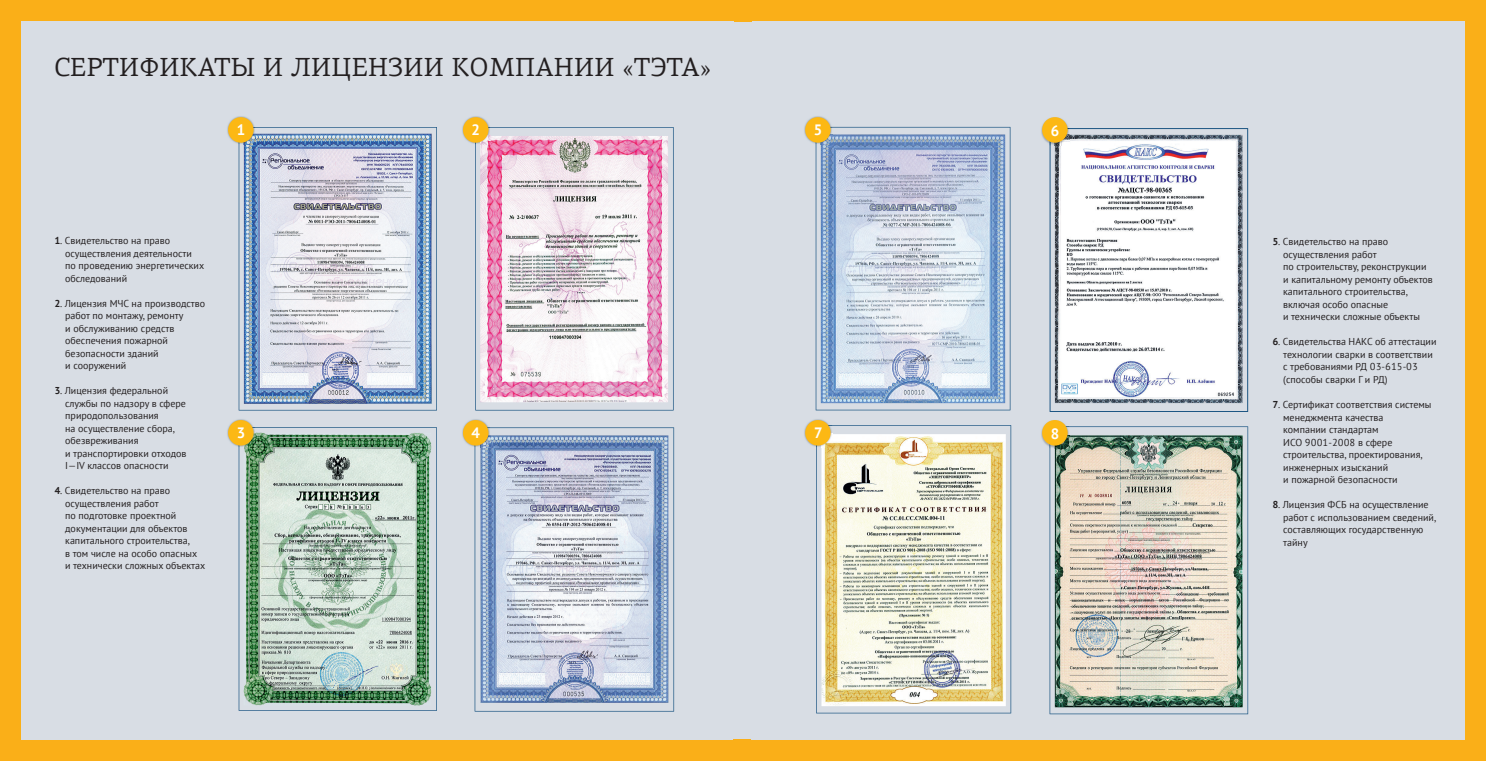
<style>
.page{position:relative;width:1486px;height:761px;background:#fff}
.page>*{position:absolute;margin:0;border:0;box-sizing:border-box;transform-origin:0 0}
.t1{font:26.25px "PF Agora Serif Pro";letter-spacing:.01em;color:#231f20}
.t2{font:700 15px "PT Sans";color:#fff}
.t3{font:10px/12.5px "PT Sans";color:#231f20}
.s1{font-weight:700}
</style>
<div class="page">
<div style="left:0;top:0;width:743px;height:760px;background:#faaf18"></div>
<div style="left:21px;top:21px;width:722px;height:718px;background:#d8dde4"></div>
<svg style="left:239px;top:427px;width:198px;height:283px"></svg>
<img style="left:243px;top:432px;width:188px;height:273px">
<svg style="left:475px;top:127px;width:198px;height:283px"></svg>
<img style="left:480px;top:136px;width:188px;height:266px">
<svg style="left:239px;top:127px;width:198px;height:283px"></svg>
<img style="left:244px;top:134px;width:188px;height:270px">
<img style="left:227px;top:116px;width:28px;height:28px">
<img style="left:239px;top:127px;width:16px;height:17px">
<svg style="left:243px;top:133px;width:12px;height:12px"></svg>
<div style="left:228px;top:117px;width:25px;height:26px;background:#fcb814;border-radius:50%"></div>
<img style="left:227px;top:419px;width:26px;height:28px">
<img style="left:239px;top:427px;width:16px;height:20px">
<img style="left:243px;top:432px;width:13px;height:15px">
<div style="left:228px;top:420px;width:25px;height:25px;background:#fcb814;border-radius:50%"></div>
<img style="left:462px;top:116px;width:28px;height:28px">
<img style="left:475px;top:127px;width:15px;height:17px">
<svg style="left:480px;top:136px;width:10px;height:8px"></svg>
<div style="left:463px;top:117px;width:25px;height:26px;background:#fcb814;border-radius:50%"></div>
<svg style="left:474px;top:427px;width:200px;height:284px"></svg>
<img style="left:480px;top:435px;width:188px;height:267px">
<img style="left:462px;top:419px;width:26px;height:28px">
<img style="left:474px;top:427px;width:16px;height:20px">
<svg style="left:480px;top:435px;width:10px;height:12px"></svg>
<div style="left:463px;top:420px;width:25px;height:25px;background:#fcb814;border-radius:50%"></div>
<div style="left:743px;top:0;width:742px;height:760px;background:linear-gradient(to right,#faaf18,#faaf18)"></div>
<div style="left:743px;top:21px;width:721px;height:718px;background:#d8dde4"></div>
<svg style="left:816px;top:425px;width:195px;height:288px"></svg>
<svg style="left:815px;top:127px;width:195px;height:283px"></svg>
<img style="left:820px;top:134px;width:185px;height:269px">
<svg style="left:1049px;top:128px;width:198px;height:283px"></svg>
<img style="left:1054px;top:135px;width:188px;height:268px">
<img style="left:804px;top:116px;width:28px;height:28px">
<img style="left:815px;top:127px;width:17px;height:17px">
<svg style="left:820px;top:134px;width:12px;height:10px"></svg>
<div style="left:805px;top:117px;width:25px;height:26px;background:#fcb814;border-radius:50%"></div>
<img style="left:1041px;top:117px;width:28px;height:26px">
<img style="left:1049px;top:128px;width:20px;height:17px">
<img style="left:1054px;top:135px;width:15px;height:10px">
<div style="left:1041px;top:117px;width:26px;height:26px;background:#fcb814;border-radius:50%"></div>
<img style="left:821px;top:434px;width:184px;height:272px">
<img style="left:804px;top:419px;width:25px;height:28px">
<img style="left:816px;top:425px;width:16px;height:22px">
<img style="left:821px;top:433px;width:11px;height:14px">
<div style="left:805px;top:420px;width:25px;height:25px;background:#fcb814;border-radius:50%"></div>
<svg style="left:1049px;top:426px;width:198px;height:288px"></svg>
<img style="left:1054px;top:435px;width:188px;height:272px">
<img style="left:1041px;top:420px;width:25px;height:26px">
<img style="left:1049px;top:426px;width:20px;height:22px">
<img style="left:1054px;top:435px;width:15px;height:13px">
<div style="left:1041px;top:420px;width:26px;height:25px;background:#fcb814;border-radius:50%"></div>
<div style="left:733px;top:739px;width:18px;height:21px;background:#faaf18"></div>
<div style="left:734px;top:0;width:17px;height:21px;background:#faaf18"></div>
<h1 class="t1" style="left:54px;top:51px;width:658px">CЕРТИФИКАТЫ И ЛИЦЕНЗИИ КОМПАНИИ «ТЭТА»</h1>
<h2 class="t2" style="left:236px;top:120px;width:11px">1</h2>
<h2 class="t2" style="left:471px;top:120px;width:11px">2</h2>
<h2 class="t2" style="left:813px;top:120px;width:11px">5</h2>
<h2 class="t2" style="left:1050px;top:121px;width:11px">6</h2>
<p class="t3" style="left:65px;top:234px;width:140px;text-indent:-11px"><span class="s1">1</span>. Свидетельство на право осуществления деятельности по проведению энергетических обследований</p>
<p class="t3" style="left:65px;top:296px;width:141px;text-indent:-11px"><span class="s1">2</span>. Лицензия МЧС на производство работ по монтажу, ремонту<br>и обслуживанию средств обеспечения пожарной безопасности зданий<br>и сооружений</p>
<p class="t3" style="left:65px;top:384px;width:123px;text-indent:-11px"><span class="s1">3</span>. Лицензия федеральной службы по надзору в сфере природопользования<br>на осуществление сбора, обезвреживания<br>и транспортировки отходов<br>I—IV классов опасности</p>
<p class="t3" style="left:65px;top:484px;width:142px;text-indent:-11px"><span class="s1">4</span>. Свидетельство на право осуществления работ<br>по подготовке проектной документации для объектов капитального строительства,<br>в том числе на особо опасных<br>и технически сложных объектах</p>
<h2 class="t2" style="left:236px;top:422px;width:11px">3</h2>
<h2 class="t2" style="left:471px;top:422px;width:11px">4</h2>
<h2 class="t2" style="left:813px;top:422px;width:11px">7</h2>
<h2 class="t2" style="left:1050px;top:424px;width:11px">8</h2>
<p class="t3" style="left:1282px;top:235px;width:151px;text-indent:-11px"><span class="s1">5</span>. Свидетельство на право осуществления работ<br>по строительству, реконструкции и капитальному ремонту объектов капитального строительства, включая особо опасные<br>и технически сложные объекты</p>
<p class="t3" style="left:1282px;top:335px;width:155px;text-indent:-11px"><span class="s1">6</span>. Свидетельства НАКС об аттестации технологии сварки в соответствии с требованиями РД 03-615-03 (способы сварки Г и РД)</p>
<p class="t3" style="left:1282px;top:398px;width:150px;text-indent:-11px"><span class="s1">7</span>. Сертификат соответствия системы менеджмента качества<br>компании стандартам<br>ИСО 9001-2008 в сфере строительства, проектирования, инженерных изысканий<br>и пожарной безопасности</p>
<p class="t3" style="left:1282px;top:498px;width:154px;text-indent:-11px"><span class="s1">8</span>. Лицензия ФСБ на осуществление работ с использованием сведений, составляющих государственную тайну</p>
</div>
